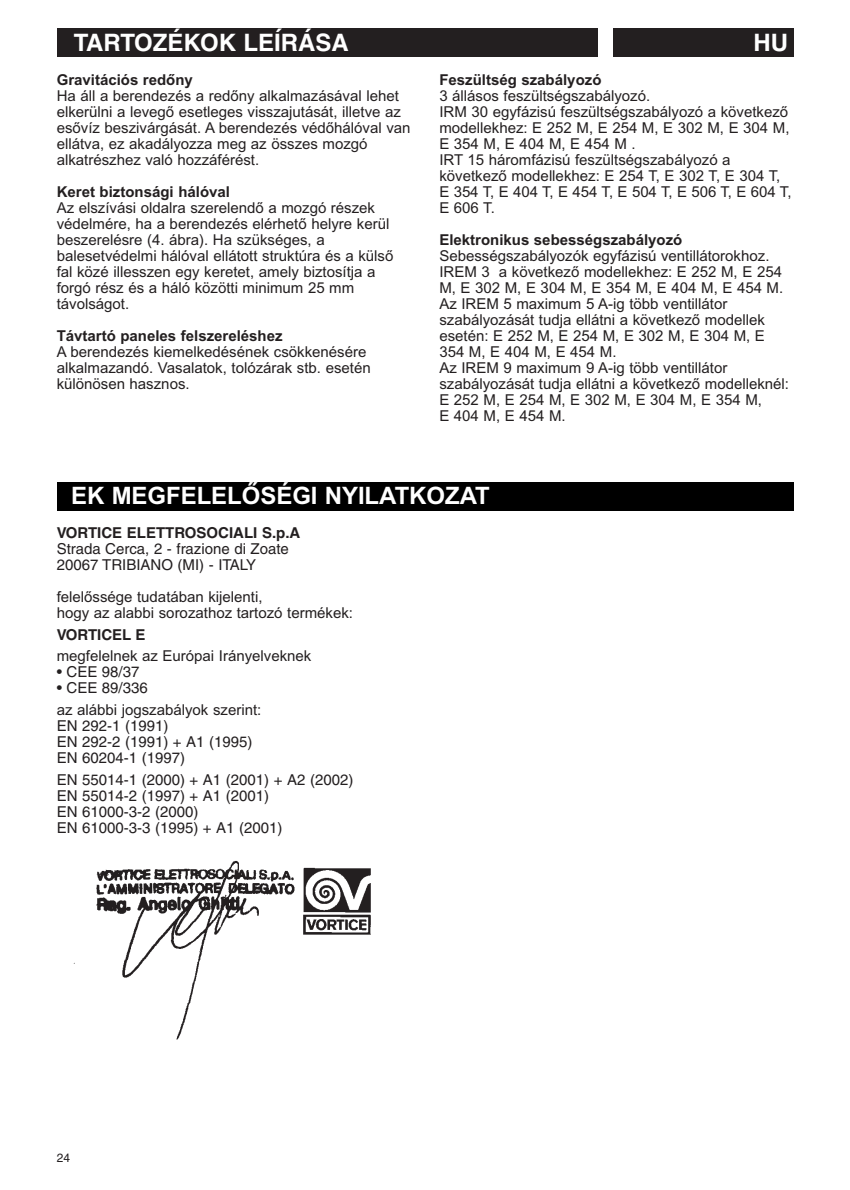
<style>
.page{position:relative;width:850px;height:1190px;background:#fff}
.page>*{position:absolute;margin:0;border:0;box-sizing:border-box;transform-origin:0 0}
.t1{font:700 24px "Arial CE";letter-spacing:-.005em;color:#fff}
.t2{font:700 24px "Helvetica";color:#fff}
.t3{font:15px/16px "Arial CE";color:#231f20}
.t4{font:15px/16px "Helvetica";color:#231f20}
.t5{font:700 15px "Arial CE";color:#231f20}
.t6{font:700 15px "Helvetica";color:#231f20}
.t7{font:12px "Helvetica";color:#231f20}
</style>
<div class="page">
<div style="left:57px;top:28px;width:737px;height:29px;background:#231f20"></div>
<div style="left:598px;top:28px;width:14px;height:29px;background:#fff"></div>
<img style="left:73px;top:860px;width:298px;height:180px">
<div style="left:57px;top:482px;width:737px;height:28px;background:#000"></div>
<h1 class="t2" style="left:74px;top:34px;width:276px">TARTOZÉKOK LEÍRÁSA</h1>
<h1 class="t2" style="left:753px;top:34px;width:36px">HU</h1>
<p class="t5" style="left:57px;top:74px;width:138px">Gravitációs redőny</p>
<p class="t3" style="left:57px;top:89px;width:355px">Ha áll a berendezés a redőny alkalmazásával lehet elkerülni a levegő esetleges visszajutását, illetve az esővíz beszivárgását. A berendezés védőhálóval van ellátva, ez akadályozza meg az összes mozgó alkatrészhez való hozzáférést.</p>
<p class="t5" style="left:57px;top:186px;width:175px">Keret biztonsági hálóval</p>
<p class="t3" style="left:57px;top:201px;width:338px">Az elszívási oldalra szerelendő a mozgó részek védelmére, ha a berendezés elérhető helyre kerül beszerelésre (4. ábra). Ha szükséges, a balesetvédelmi hálóval ellátott struktúra és a külső fal közé illesszen egy keretet, amely biztosítja a forgó rész és a háló közötti minimum 25 mm távolságot.</p>
<p class="t5" style="left:57px;top:330px;width:227px">Távtartó paneles felszereléshez</p>
<p class="t3" style="left:57px;top:345px;width:316px">A berendezés kiemelkedésének csökkenésére alkalmazandó. Vasalatok, tolózárak stb. esetén különösen hasznos.</p>
<p class="t5" style="left:439px;top:74px;width:164px">Feszültség szabályozó</p>
<p class="t3" style="left:439px;top:89px;width:354px">3 állásos feszültségszabályozó.<br>IRM 30 egyfázisú feszültségszabályozó a következő modellekhez: E 252 M, E 254 M, E 302 M, E 304 M, E 354 M, E 404 M, E 454 M .<br>IRT 15 háromfázisú feszültségszabályozó a következő modellekhez: E 254 T, E 302 T, E 304 T, E 354 T, E 404 T, E 454 T, E 504 T, E 506 T, E 604 T, E 606 T.</p>
<p class="t5" style="left:439px;top:234px;width:245px">Elektronikus sebességszabályozó</p>
<p class="t3" style="left:439px;top:249px;width:351px">Sebességszabályozók egyfázisú ventillátorokhoz.<br>IREM 3 a következő modellekhez: E 252 M, E 254<br>M, E 302 M, E 304 M, E 354 M, E 404 M, E 454 M.<br>Az IREM 5 maximum 5 A-ig több ventillátor szabályozását tudja ellátni a következő modellek esetén: E 252 M, E 254 M, E 302 M, E 304 M, E 354 M, E 404 M, E 454 M.<br>Az IREM 9 maximum 9 A-ig több ventillátor szabályozását tudja ellátni a következő modelleknél:<br>E 252 M, E 254 M, E 302 M, E 304 M, E 354 M,<br>E 404 M, E 454 M.</p>
<h1 class="t1" style="left:71px;top:487px;width:420px">EK MEGFELELŐSÉGI NYILATKOZAT</h1>
<p class="t6" style="left:57px;top:527px;width:245px">VORTICE ELETTROSOCIALI S.p.A</p>
<p class="t4" style="left:57px;top:542px;width:234px">Strada Cerca, 2 - frazione di Zoate<br>20067 TRIBIANO (MI) - ITALY</p>
<p class="t3" style="left:57px;top:590px;width:298px">felelőssége tudatában kijelenti,<br>hogy az alabbi sorozathoz tartozó termékek:</p>
<p class="t6" style="left:57px;top:629px;width:90px">VORTICEL E</p>
<p class="t3" style="left:57px;top:650px;width:256px">megfelelnek az Európai Irányelveknek</p>
<p class="t4" style="left:57px;top:666px;width:84px">• CEE 98/37</p>
<p class="t4" style="left:57px;top:682px;width:93px">• CEE 89/336</p>
<p class="t3" style="left:57px;top:703px;width:206px">az alábbi jogszabályok szerint:</p>
<p class="t4" style="left:57px;top:719px;width:197px">EN 292-1 (1991)<br>EN 292-2 (1991) + A1 (1995)<br>EN 60204-1 (1997)</p>
<p class="t4" style="left:57px;top:773px;width:298px">EN 55014-1 (2000) + A1 (2001) + A2 (2002)<br>EN 55014-2 (1997) + A1 (2001)<br>EN 61000-3-2 (2000)<br>EN 61000-3-3 (1995) + A1 (2001)</p>
<p class="t7" style="left:57px;top:1154px;width:15px">24</p>
</div>
